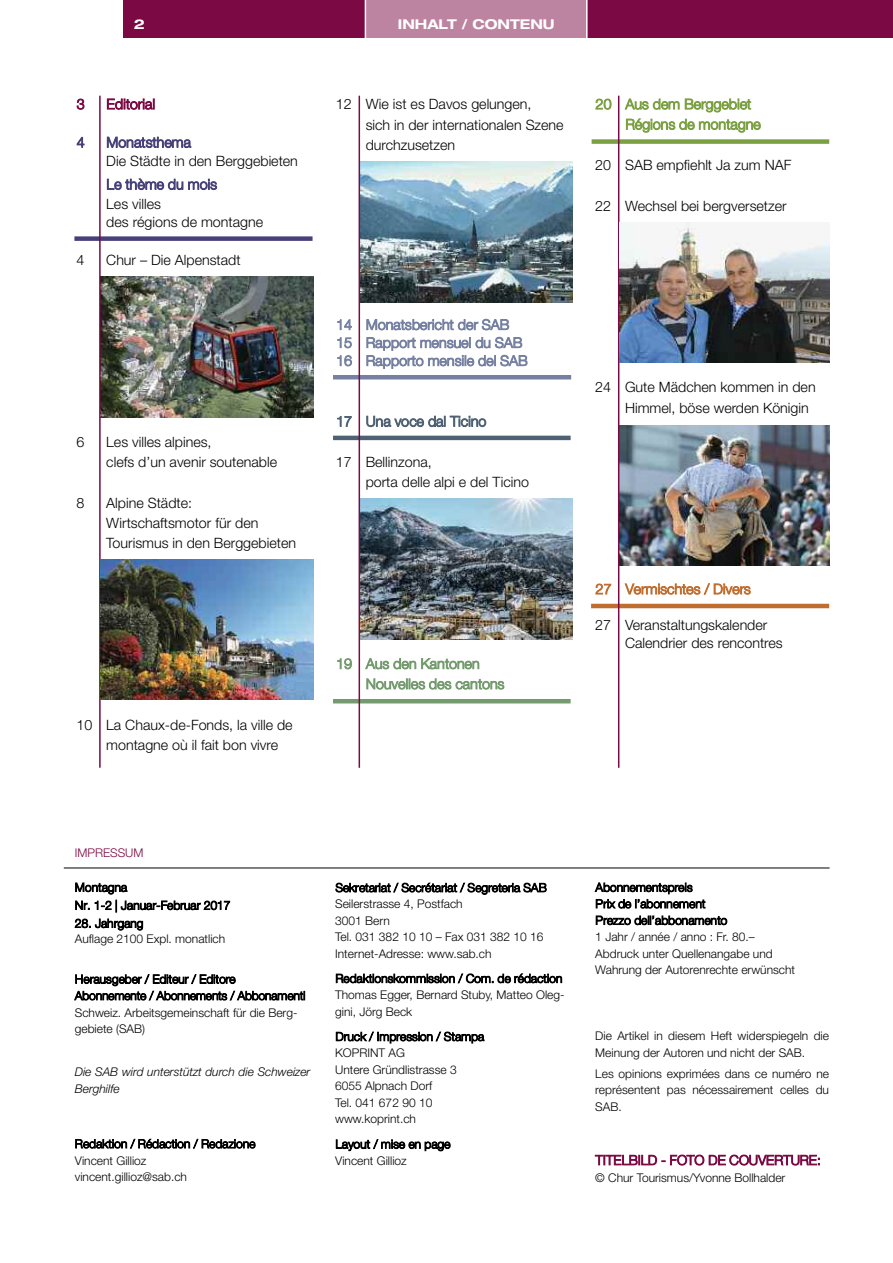
<style>
.page{position:relative;width:893px;height:1263px;background:#fff}
.page>*{position:absolute;margin:0;border:0;box-sizing:border-box;transform-origin:0 0}
.t1{font:300 14.25px/20.2px "Helvetica Neue";color:#000}
.t2{font:300 14.25px/18px "Helvetica Neue";color:#7681a2}
.t3{font:300 14.25px/20.2px "Helvetica Neue";color:#749b6e}
.t4{font:300 14.25px/20.2px "Helvetica Neue";color:#7aa042}
.t5{font:300 14.25px "Helvetica Neue";letter-spacing:.005em;color:#47417a}
.t6{font:300 14.25px "Helvetica Neue";color:#c06e30}
.t7{font:300 14.25px "Helvetica Neue";color:#4e6274}
.t8{font:300 14.25px "Helvetica Neue";color:#7b0943}
.t9{font:300 13.5px "Helvetica Neue";color:#7b0943}
.t10{font:700 expanded 13.5px "Helvetica Neue";color:#fff}
.t11{font:300 12px/16.5px "Helvetica Neue";color:#000}
.t12{font:italic 300 12px/16.5px "Helvetica Neue";color:#000}
.t13{font:300 12px "Helvetica Neue";color:#7b0943}
</style>
<div class="page">
<hr style="left:64px;top:868px;width:766px;height:1px;background:#000">
<img style="left:101px;top:277px;width:213px;height:140px">
<div style="left:74px;top:236px;width:239px;height:5px;background:#47417a"></div>
<hr style="left:591px;top:604px;width:238px;height:4px;background:#c06e30">
<div style="left:592px;top:139px;width:237px;height:5px;background:#7aa042"></div>
<img style="left:360px;top:162px;width:213px;height:140px">
<hr style="left:333px;top:375px;width:238px;height:4px;background:#7681a2">
<img style="left:619px;top:425px;width:210px;height:140px">
<img style="left:360px;top:499px;width:213px;height:140px">
<hr style="left:333px;top:436px;width:238px;height:4px;background:#4e6274">
<hr style="left:333px;top:699px;width:238px;height:4px;background:#749b6e">
<hr style="left:99px;top:96px;width:2px;height:672px;background:#7b0943">
<hr style="left:359px;top:96px;width:1px;height:672px;background:#7b0943">
<hr style="left:618px;top:96px;width:1px;height:672px;background:#7b0943">
<div style="left:123px;top:0;width:770px;height:38px;background:#7b0943"></div>
<div style="left:366px;top:0;width:221px;height:38px;background:#bd84a1"></div>
<hr style="left:586px;top:0;width:2px;height:42px;background:#fff">
<hr style="left:365px;top:0;width:1px;height:41px;background:#fff">
<img style="left:101px;top:559px;width:213px;height:141px">
<img style="left:619px;top:222px;width:210px;height:140px">
<p class="t10" style="left:134px;top:16px;width:13px">2</p>
<p class="t10" style="left:398px;top:16px;width:158px">INHALT / CONTENU</p>
<p class="t8" style="left:77px;top:95px;width:9px">3</p>
<p class="t8" style="left:106px;top:95px;width:50px">Editorial</p>
<p class="t5" style="left:77px;top:134px;width:9px">4</p>
<p class="t5" style="left:106px;top:134px;width:86px">Monatsthema</p>
<p class="t1" style="left:106px;top:150px;width:193px">Die Städte in den Berggebieten</p>
<p class="t5" style="left:106px;top:176px;width:112px">Le thème du mois</p>
<p class="t1" style="left:106px;top:195px;width:158px;line-height:18px">Les villes<br>des régions de montagne</p>
<p class="t1" style="left:77px;top:250px;width:9px">4</p>
<p class="t1" style="left:106px;top:250px;width:136px">Chur – Die Alpenstadt</p>
<p class="t1" style="left:77px;top:432px;width:9px">6</p>
<p class="t1" style="left:106px;top:432px;width:172px">Les villes alpines,<br>clefs d’un avenir soutenable</p>
<p class="t1" style="left:77px;top:492px;width:9px">8</p>
<p class="t1" style="left:106px;top:492px;width:191px">Alpine Städte:<br>Wirtschaftsmotor für den<br>Tourismus in den Berggebieten</p>
<p class="t1" style="left:366px;top:94px;width:199px;text-indent:-30px">12 Wie ist es Davos gelungen,<br>sich in der internationalen Szene durchzusetzen</p>
<p class="t2" style="left:336px;top:315px;width:193px">14 Monatsbericht der SAB<br>15 Rapport mensuel du SAB<br>16 Rapporto mensile del SAB</p>
<p class="t7" style="left:336px;top:413px;width:152px">17 Una voce dal Ticino</p>
<p class="t1" style="left:366px;top:451px;width:165px;text-indent:-30px">17 Bellinzona,<br>porta delle alpi e del Ticino</p>
<p class="t1" style="left:106px;top:715px;width:188px;text-indent:-30px">10 La Chaux-de-Fonds, la ville de montagne où il fait bon vivre</p>
<p class="t3" style="left:366px;top:653px;width:140px;text-indent:-30px">19 Aus den Kantonen<br>Nouvelles des cantons</p>
<p class="t4" style="left:625px;top:94px;width:137px;text-indent:-30px">20 Aus dem Berggebiet<br>Régions de montagne</p>
<p class="t1" style="left:595px;top:155px;width:198px">20 SAB empfiehlt Ja zum NAF</p>
<p class="t1" style="left:595px;top:195px;width:193px">22 Wechsel bei bergversetzer</p>
<p class="t1" style="left:625px;top:377px;width:192px;text-indent:-30px">24 Gute Mädchen kommen in den<br>Himmel, böse werden Königin</p>
<p class="t6" style="left:595px;top:580px;width:157px">27 Vermischtes / Divers</p>
<p class="t1" style="left:625px;top:616px;width:159px;line-height:18px;text-indent:-30px">27 Veranstaltungskalender<br>Calendrier des rencontres</p>
<p class="t13" style="left:75px;top:845px;width:70px">IMPRESSUM</p>
<p class="t11" style="left:75px;top:878px;width:157px;line-height:18px">Montagna<br>Nr. 1-2 | Januar-Februar 2017</p>
<p class="t11" style="left:75px;top:915px;width:152px;line-height:15.1px">28. Jahrgang<br>Auflage 2100 Expl. monatlich</p>
<p class="t11" style="left:75px;top:970px;width:232px">Herausgeber / Editeur / Editore Abonnemente / Abonnements / Abbonamenti Schweiz. Arbeitsgemeinschaft für die Berg&shy;gebiete (SAB)</p>
<p class="t12" style="left:75px;top:1063px;width:237px">Die SAB wird unterstützt durch die Schweizer<br>Berghilfe</p>
<p class="t11" style="left:75px;top:1135px;width:182px">Redaktion / Rédaction / Redazione<br>Vincent Gillioz vincent.gillioz@sab.ch</p>
<p class="t11" style="left:335px;top:879px;width:213px">Sekretariat / Secrétariat / Segreteria SAB<br>Seilerstrasse 4, Postfach<br>3001 Bern<br>Tel. 031 382 10 10 – Fax 031 382 10 16<br>Internet-Adresse: www.sab.ch</p>
<p class="t11" style="left:335px;top:970px;width:231px">Redaktionskommission / Com. de rédaction<br>Thomas Egger, Bernard Stuby, Matteo Oleg&shy;gini, Jörg Beck</p>
<p class="t11" style="left:335px;top:1028px;width:151px">Druck / Impression / Stampa<br>KOPRINT AG<br>Untere Gründlistrasse 3<br>6055 Alpnach Dorf<br>Tel. 041 672 90 10 www.koprint.ch</p>
<p class="t11" style="left:335px;top:1136px;width:117px">Layout / mise en page<br>Vincent Gillioz</p>
<p class="t11" style="left:595px;top:879px;width:201px">Abonnementspreis<br>Prix de l’abonnement<br>Prezzo dell’abbonamento<br>1 Jahr / année / anno : Fr. 80.–<br>Abdruck unter Quellenangabe und<br>Wahrung der Autorenrechte erwünscht</p>
<p class="t11" style="left:595px;top:1028px;width:235px">Die Artikel in diesem Heft widerspiegeln die<br>Meinung der Autoren und nicht der SAB.</p>
<p class="t11" style="left:595px;top:1065px;width:235px;text-align:justify">Les opinions exprimées dans ce numéro ne représentent pas nécessairement celles du SAB.</p>
<p class="t9" style="left:595px;top:1152px;width:227px">TITELBILD - FOTO DE COUVERTURE:</p>
<p class="t11" style="left:595px;top:1169px;width:192px">© Chur Tourismus/Yvonne Bollhalder</p>
</div>
